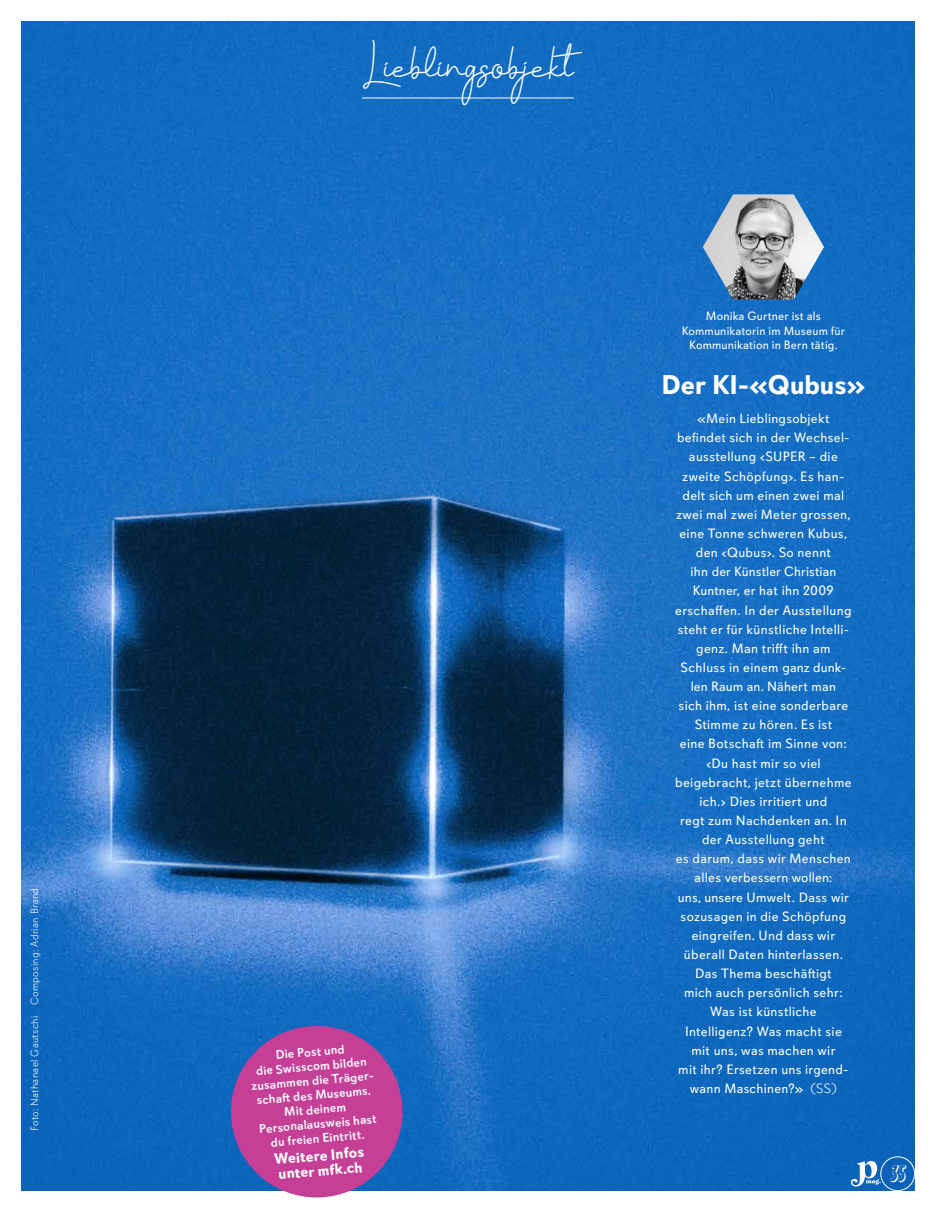
<style>
.page{position:relative;width:936px;height:1212px;background:#fff}
.page>*{position:absolute;margin:0;border:0;box-sizing:border-box;transform-origin:0 0}
.t1{font:42px "Benalla";letter-spacing:.005em;color:#fff}
.Titel{font:700 27px "Davis Sans";color:#fff}
.t2{font:19.5px "Latex Shadow";color:#fff}
.Interview_Quelle{font:700 15px "Davis Sans";color:#fff}
.Grundtext{font:13.5px/19.2px "Davis Sans";letter-spacing:.025em;color:#fff;text-align:center}
.Interview_Quelle-2{font:500 12.6px/14.4px "Davis Sans";color:#fff;text-align:center}
.Bild_Beschriftung{font:12px/14.4px "Davis Sans";letter-spacing:.015em;color:#fff;text-align:center}
.Mitwirkende{font:300 10.5px "Davis Sans";letter-spacing:.035em;color:#fff}
.s1{font-weight:300}
</style>
<div class="page">
<img style="left:21px;top:21px;width:893px;height:1170px">
<svg style="left:222px;top:1017px;width:189px;height:181px;background:#9150a5"></svg>
<img style="left:702px;top:194px;width:122px;height:106px">
<hr style="left:362px;top:98px;width:211px;height:1px;background:#fff">
<div style="left:880px;top:1157px;width:34px;height:34px;border:1px solid #fff;border-radius:50%"></div>
<svg style="left:850px;top:1161px;width:30px;height:25px"></svg>
<p class="Mitwirkende" style="left:29px;top:1131px;width:245px;rotate:-90deg">Foto: Nathanael Gautschi Composing: Adrian Brand</p>
<h1 class="t1" style="left:362px;top:40px;width:213px">Lieblingsobjekt</h1>
<p class="Interview_Quelle-2" style="left:248px;top:1050px;width:125px;rotate:-5deg">Die Post und<br>die Swisscom bilden zusammen die Träger&shy;schaft des Museums.<br>Mit deinem<br>Personalausweis hast du freien Eintritt.</p>
<p class="Interview_Quelle" style="left:273px;top:1150px;width:91px;rotate:-5deg">Weitere Infos</p>
<p class="Interview_Quelle" style="left:278px;top:1165px;width:86px;rotate:-5deg">unter mfk.ch</p>
<p class="Bild_Beschriftung" style="left:681px;top:309px;width:165px">Monika Gurtner ist als<br>Kommunikatorin im Museum für<br>Kommunikation in Bern tätig.</p>
<p class="Titel" style="left:661px;top:369px;width:205px">Der KI-«Qubus»</p>
<p class="Grundtext" style="left:675px;top:409px;width:178px">«Mein Lieblingsobjekt befindet sich in der Wechsel&shy;ausstellung ‹SUPER − die zweite Schöpfung›. Es han&shy;delt sich um einen zwei mal zwei mal zwei Meter grossen, eine Tonne schweren Kubus, den ‹Qubus›. So nennt<br>ihn der Künstler Christian<br>Kuntner, er hat ihn 2009 erschaffen. In der Ausstellung steht er für künstliche Intelli&shy;genz. Man trifft ihn am<br>Schluss in einem ganz dunk&shy;len Raum an. Nähert man<br>sich ihm, ist eine sonderbare<br>Stimme zu hören. Es ist<br>eine Botschaft im Sinne von: ‹Du hast mir so viel beigebracht, jetzt übernehme ich.› Dies irritiert und<br>regt zum Nachdenken an. In der Ausstellung geht<br>es darum, dass wir Menschen alles verbessern wollen:<br>uns, unsere Umwelt. Dass wir sozusagen in die Schöpfung eingreifen. Und dass wir überall Daten hinterlassen.<br>Das Thema beschäftigt<br>mich auch persönlich sehr:<br>Was ist künstliche<br>Intelligenz? Was macht sie mit uns, was machen wir<br>mit ihr? Ersetzen uns irgend&shy;wann Maschinen?» <span class="s1">(SS)</span></p>
<h3 class="t2" style="left:891px;top:1161px;width:17px">35</h3>
</div>
